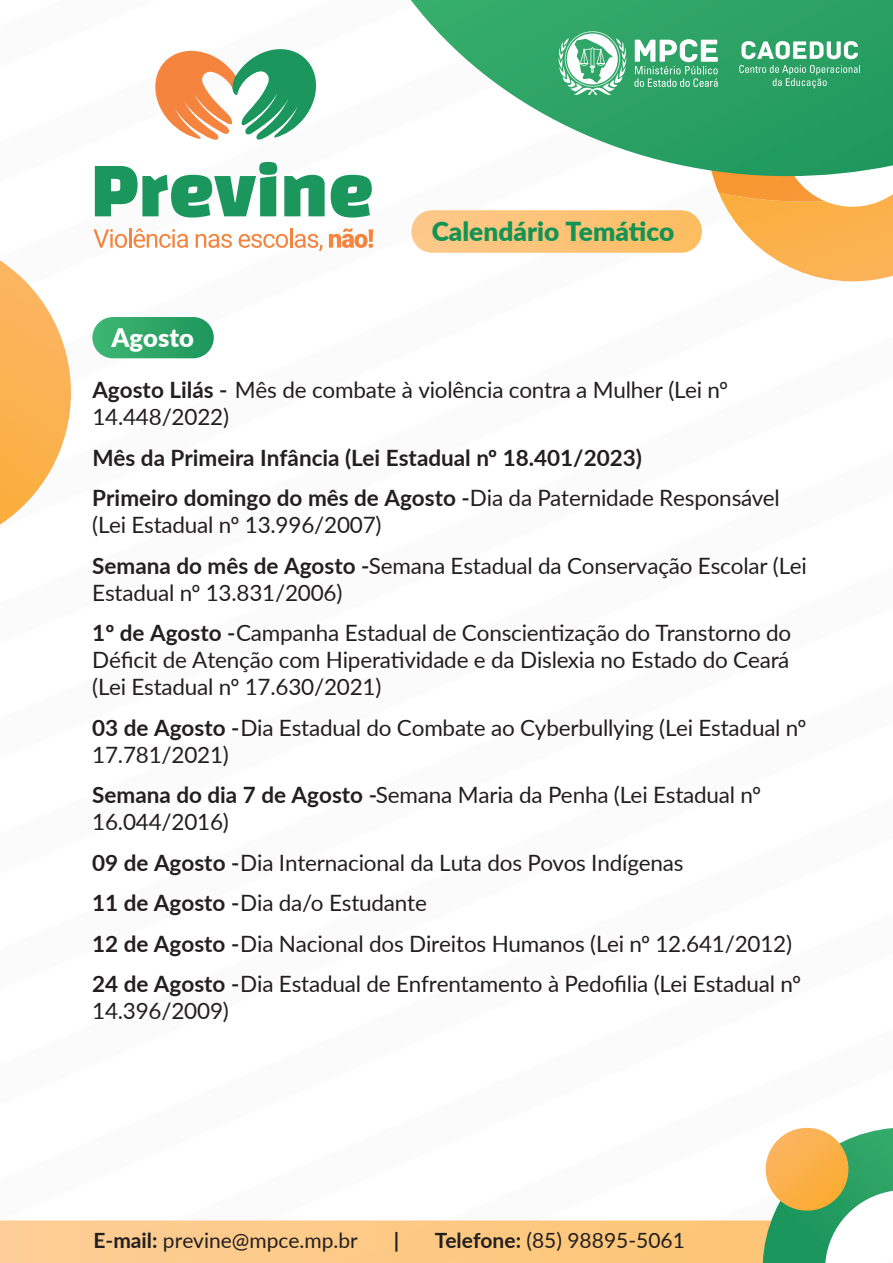
<style>
.page{position:relative;width:893px;height:1263px;background:#fff}
.page>*{position:absolute;margin:0;border:0;box-sizing:border-box;transform-origin:0 0}
.t1{font:900 26.25px "Lato";color:#149354}
.t2{font:900 25.5px "Lato";color:#fff}
.t3{font:22.5px/40.5px "Lato";letter-spacing:-.01em;color:#231f20}
.t4{font:700 22.5px/40.5px "Lato";color:#231f20}
.t5{font:21px "Lato";color:#231f20}
.t6{font:700 21px "Lato";color:#231f20}
.s1{font-weight:700}
.s2{font-weight:400}
</style>
<div class="page">
<svg style="left:411px;top:0;width:223px;height:153px"></svg>
<svg style="left:0;top:260px;width:71px;height:265px"></svg>
<svg style="left:763px;top:1128px;width:130px;height:135px"></svg>
<svg style="left:766px;top:1128px;width:82px;height:82px;background:#fab049"></svg>
<svg style="left:95px;top:162px;width:182px;height:56px"></svg>
<svg style="left:284px;top:175px;width:41px;height:41px;background:#45a97a"></svg>
<svg style="left:331px;top:175px;width:41px;height:43px"></svg>
<svg style="left:93px;top:229px;width:34px;height:19px"></svg>
<hr style="left:129px;top:228px;width:2px;height:20px;background:#f5843f">
<svg style="left:134px;top:228px;width:54px;height:20px"></svg>
<svg style="left:196px;top:234px;width:36px;height:14px"></svg>
<svg style="left:239px;top:234px;width:49px;height:14px"></svg>
<hr style="left:290px;top:228px;width:2px;height:20px;background:#f5843f">
<svg style="left:295px;top:234px;width:27px;height:17px"></svg>
<svg style="left:329px;top:228px;width:44px;height:20px"></svg>
<svg style="left:155px;top:49px;width:161px;height:91px"></svg>
<svg style="left:558px;top:31px;width:68px;height:64px"></svg>
<svg style="left:634px;top:0;width:259px;height:281px"></svg>
<div style="left:92px;top:317px;width:122px;height:41px;background:linear-gradient(to right,#40b772,#1f965c);border-radius:21px"></div>
<img style="left:411px;top:210px;width:291px;height:43px">
<p class="t1" style="left:432px;top:211px;width:244px">Calendário Temático</p>
<p class="t2" style="left:112px;top:318px;width:84px">Agosto</p>
<p class="t3" style="left:92px;top:376px;width:637px;line-height:27px"><span class="s1">Agosto Lilás -</span> Mês de combate à violência contra a Mulher (Lei nº<br>14.448/2022)</p>
<p class="t4" style="left:92px;top:436px;width:689px">Mês da Primeira Infância (Lei Estadual nº 18.401/2023)<br>Primeiro domingo do mês de Agosto - <span class="s2">Dia da Paternidade Responsável</span></p>
<p class="t3" style="left:92px;top:504px;width:716px">(Lei Estadual nº 13.996/2007)<br><span class="s1">Semana do mês de Agosto -</span> Semana Estadual da Conservação Escolar (Lei</p>
<p class="t3" style="left:92px;top:571px;width:700px">Estadual nº 13.831/2006)<br><span class="s1">1º de Agosto -</span> Campanha Estadual de Conscientização do Transtorno do</p>
<p class="t3" style="left:92px;top:646px;width:699px;line-height:27px">Déficit de Atenção com Hiperatividade e da Dislexia no Estado do Ceará (Lei Estadual nº 17.630/2021)</p>
<p class="t3" style="left:92px;top:713px;width:716px;line-height:27px"><span class="s1">03 de Agosto -</span> Dia Estadual do Combate ao Cyberbullying (Lei Estadual nº<br>17.781/2021)</p>
<p class="t3" style="left:92px;top:781px;width:670px;line-height:27px"><span class="s1">Semana do dia 7 de Agosto -</span> Semana Maria da Penha (Lei Estadual nº<br>16.044/2016)</p>
<p class="t3" style="left:92px;top:841px;width:710px"><span class="s1">09 de Agosto -</span> Dia Internacional da Luta dos Povos Indígenas<br><span class="s1">11 de Agosto -</span> Dia da/o Estudante<br><span class="s1">12 de Agosto -</span> Dia Nacional dos Direitos Humanos (Lei nº 12.641/2012)<br><span class="s1">24 de Agosto -</span> Dia Estadual de Enfrentamento à Pedofilia (Lei Estadual nº</p>
<p class="t3" style="left:92px;top:990px;width:138px">14.396/2009)</p>
<p class="t5" style="left:93px;top:1225px;width:266px"><span class="s1">E-mail:</span> previne@mpce.mp.br</p>
<p class="t6" style="left:394px;top:1225px;width:7px">|</p>
<p class="t5" style="left:435px;top:1225px;width:251px"><span class="s1">Telefone:</span> (85) 98895-5061</p>
</div>
